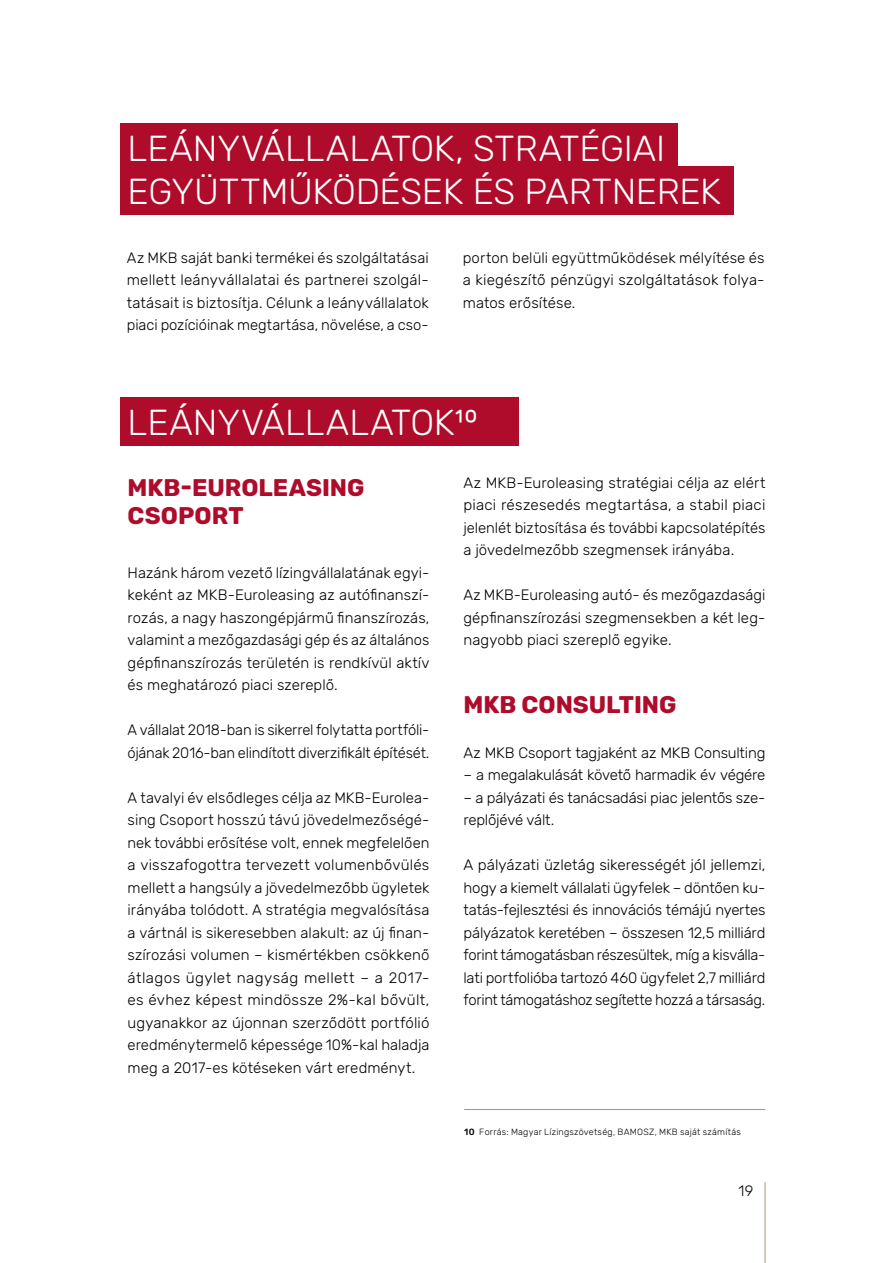
<style>
.page{position:relative;width:893px;height:1263px;background:#fff}
.page>*{position:absolute;margin:0;border:0;box-sizing:border-box;transform-origin:0 0}
.t1{font:300 36px/43.2px "Rubik";letter-spacing:-.005em;color:#fff}
.t2{font:700 24px/28.8px "Rubik";color:#af0b2b}
.t3{font:300 15px/22.5px "Rubik";color:#000;text-align:justify}
.t4{font:300 9px "Rubik";letter-spacing:.025em;color:#000}
.s1{font-weight:500}
</style>
<div class="page">
<hr style="left:765px;top:1182px;width:1px;height:81px;background:#b49360">
<div style="left:120px;top:123px;width:557px;height:48px;background:#af0b2b"></div>
<div style="left:120px;top:397px;width:399px;height:48px;background:#af0b2b"></div>
<div style="left:120px;top:166px;width:613px;height:48px;background:#af0b2b"></div>
<hr style="left:464px;top:1109px;width:301px;height:1px;background:#b49360">
<h1 class="t1" style="left:128px;top:128px;width:595px">LEÁNYVÁLLALATOK, STRATÉGIAI<br>EGYÜTTMŰKÖDÉSEK ÉS PARTNEREK</h1>
<p class="t3" style="left:127px;top:247px;width:303px">Az MKB saját banki termékei és szolgáltatásai mellett leányvállalatai és partnerei szolgál&shy;tatásait is biztosítja. Célunk a leányvállalatok piaci pozícióinak megtartása, növelése, a cso-</p>
<p class="t3" style="left:463px;top:247px;width:303px">porton belüli együttműködések mélyítése és a kiegészítő pénzügyi szolgáltatások folya&shy;matos erősítése.</p>
<h1 class="t1" style="left:128px;top:402px;width:351px">LEÁNYVÁLLALATOK10</h1>
<h2 class="t2" style="left:128px;top:473px;width:239px">MKB-EUROLEASING<br>CSOPORT</h2>
<p class="t3" style="left:128px;top:562px;width:303px">Hazánk három vezető lízingvállalatának egyi&shy;keként az MKB-Euroleasing az autófinanszí&shy;rozás, a nagy haszongépjármű finanszírozás, valamint a mezőgazdasági gép és az általános gépfinanszírozás területén is rendkívül aktív és meghatározó piaci szereplő.</p>
<p class="t3" style="left:128px;top:719px;width:303px">A vállalat 2018-ban is sikerrel folytatta portfóli&shy;ójának 2016-ban elindított diverzifikált építését.</p>
<p class="t3" style="left:128px;top:787px;width:303px">A tavalyi év elsődleges célja az MKB-Eurolea&shy;sing Csoport hosszú távú jövedelmezőségé&shy;nek további erősítése volt, ennek megfelelően a visszafogottra tervezett volumenbővülés mellett a hangsúly a jövedelmezőbb ügyletek irányába tolódott. A stratégia megvalósítása a vártnál is sikeresebben alakult: az új finan&shy;szírozási volumen – kismértékben csökkenő átlagos ügylet nagyság mellett – a 2017- es évhez képest mindössze 2%-kal bővült, ugyanakkor az újonnan szerződött portfólió eredménytermelő képessége 10%-kal haladja meg a 2017-es kötéseken várt eredményt.</p>
<p class="t3" style="left:463px;top:472px;width:303px">Az MKB-Euroleasing stratégiai célja az elért piaci részesedés megtartása, a stabil piaci jelenlét biztosítása és további kapcsolatépítés a jövedelmezőbb szegmensek irányába.</p>
<p class="t3" style="left:463px;top:584px;width:303px">Az MKB-Euroleasing autó- és mezőgazdasági gépfinanszírozási szegmensekben a két leg&shy;nagyobb piaci szereplő egyike.</p>
<h2 class="t2" style="left:463px;top:690px;width:215px">MKB CONSULTING</h2>
<p class="t3" style="left:463px;top:742px;width:303px">Az MKB Csoport tagjaként az MKB Consulting</p>
<p class="t3" style="left:463px;top:764px;width:303px">– a megalakulását követő harmadik év végére</p>
<p class="t3" style="left:463px;top:787px;width:303px">– a pályázati és tanácsadási piac jelentős sze&shy;replőjévé vált.</p>
<p class="t3" style="left:463px;top:854px;width:303px">A pályázati üzletág sikerességét jól jellemzi, hogy a kiemelt vállalati ügyfelek – döntően ku&shy;tatás-fejlesztési és innovációs témájú nyertes pályázatok keretében – összesen 12,5 milliárd forint támogatásban részesültek, míg a kisválla&shy;lati portfolióba tartozó 460 ügyfelet 2,7 milliárd forint támogatáshoz segítette hozzá a társaság.</p>
<p class="t4" style="left:464px;top:1127px;width:278px"><span class="s1">10</span> Forrás: Magyar Lízingszövetség, BAMOSZ, MKB saját számítás</p>
<p class="t3" style="left:739px;top:1180px;width:16px">19</p>
</div>
